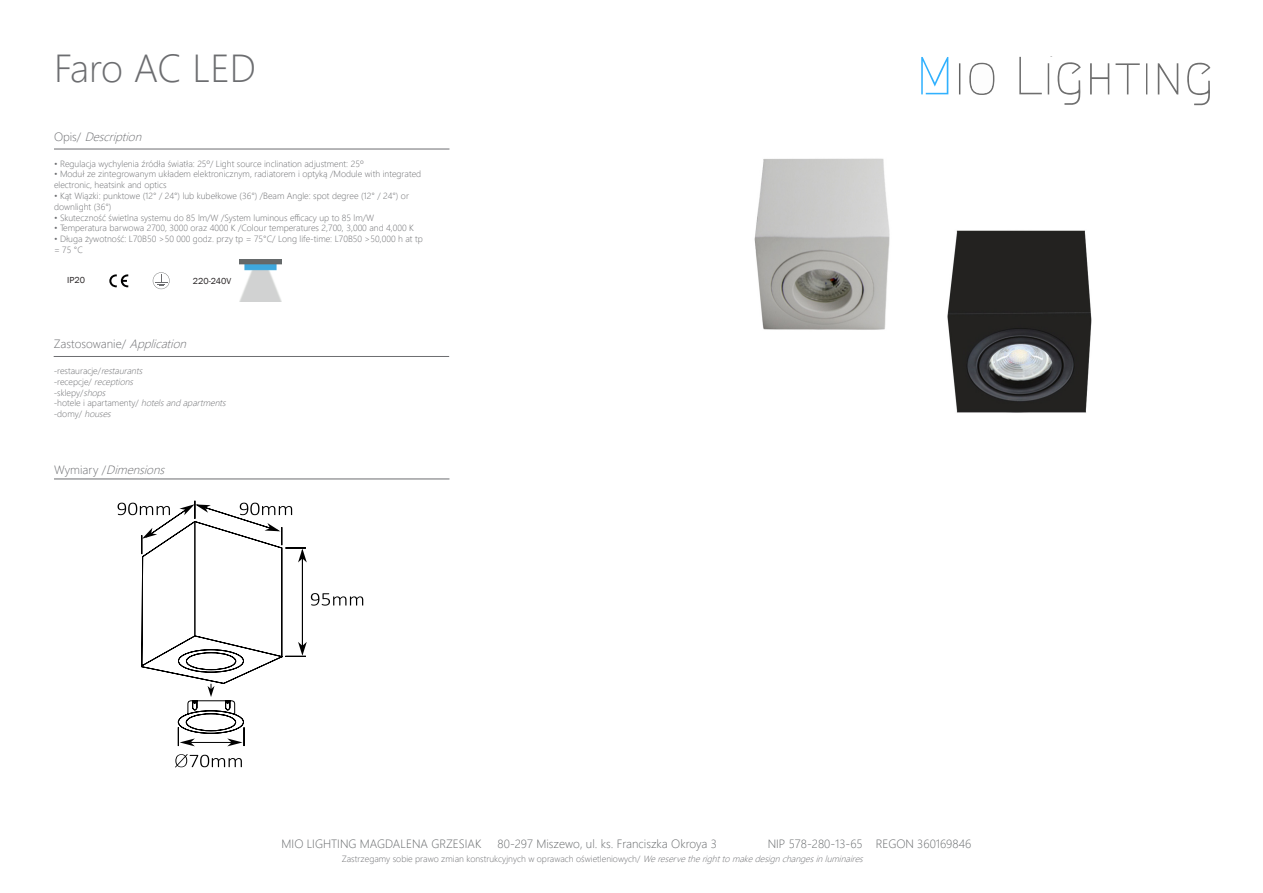
<style>
.page{position:relative;width:1263px;height:893px;background:#fff}
.page>*{position:absolute;margin:0;border:0;box-sizing:border-box;transform-origin:0 0}
.t1{font:300 39px "Segoe UI";letter-spacing:-.01em;color:#6c6d70}
.t2{font:300 12px "Segoe UI";color:#676a6c}
.t3{font:italic 300 12px "Segoe UI";color:#6c6d70}
.t4{font:300 12px "Segoe UI";color:#6c6d70}
.t5{font:300 9px/10.8px "Segoe UI";color:#6c6d70}
.t6{font:9px "Franklin Gothic";color:#231f20}
.s1{font-style:normal}
.s2{font-style:italic}
</style>
<div class="page">
<img style="left:947px;top:230px;width:145px;height:183px">
<img style="left:754px;top:158px;width:136px;height:172px">
<hr style="left:54px;top:479px;width:395px;height:1px;background:#6c6d70">
<hr style="left:54px;top:356px;width:395px;height:1px;background:#6c6d70">
<hr style="left:54px;top:149px;width:395px;height:1px;background:#6c6d70">
<svg style="left:921px;top:57px;width:27px;height:37px"></svg>
<svg style="left:1187px;top:62px;width:23px;height:43px"></svg>
<svg style="left:1158px;top:63px;width:20px;height:31px"></svg>
<svg style="left:1019px;top:57px;width:23px;height:37px"></svg>
<svg style="left:1115px;top:63px;width:25px;height:31px"></svg>
<svg style="left:1048px;top:63px;width:1px;height:31px"></svg>
<svg style="left:959px;top:63px;width:1px;height:31px"></svg>
<svg style="left:1146px;top:63px;width:1px;height:31px"></svg>
<svg style="left:969px;top:63px;width:25px;height:32px"></svg>
<svg style="left:1057px;top:62px;width:24px;height:43px"></svg>
<svg style="left:1090px;top:63px;width:19px;height:31px"></svg>
<svg style="left:152px;top:272px;width:18px;height:18px"></svg>
<svg style="left:109px;top:274px;width:19px;height:13px"></svg>
<img style="left:239px;top:260px;width:43px;height:42px">
<svg style="left:175px;top:754px;width:67px;height:13px"></svg>
<svg style="left:118px;top:501px;width:245px;height:245px"></svg>
<p class="t1" style="left:54px;top:32px;width:204px">Faro AC LED</p>
<p class="t3" style="left:54px;top:125px;width:94px"><span class="s1">O p i s /</span> Description</p>
<p class="t5" style="left:54px;top:157px;width:311px">• Regulacja wychylenia źródła światła: 25º/ Light source inclination adjustment: 25º</p>
<p class="t5" style="left:54px;top:168px;width:369px">• Moduł ze zintegrowanym układem elektronicznym, radiatorem i optyką /Module with integrated electronic, heatsink and optics</p>
<p class="t5" style="left:54px;top:189px;width:356px">• Kąt Wiązki: punktowe (12° / 24°) lub kubełkowe (36°) /Beam Angle: spot degree (12° / 24°) or downlight (36°)</p>
<p class="t5" style="left:54px;top:211px;width:322px">• Skuteczność świetlna systemu do 85 lm/W /System luminous efficacy up to 85 lm/W</p>
<p class="t5" style="left:54px;top:222px;width:362px">• Temperatura barwowa 2700, 3000 oraz 4000 K /Colour temperatures 2,700, 3,000 and 4,000 K</p>
<p class="t5" style="left:54px;top:233px;width:370px">• Długa żywotność: L70B50 &gt;50 000 godz. przy tp = 75°C/ Long life-time: L70B50 &gt;50,000 h at tp = 75 °C</p>
<p class="t6" style="left:67px;top:275px;width:19px">IP20</p>
<p class="t6" style="left:193px;top:275px;width:40px">220-240V</p>
<p class="t4" style="left:54px;top:333px;width:139px">Zastosowanie/ <span class="s2">Application</span></p>
<p class="t5" style="left:54px;top:365px;width:93px">-restauracje/<span class="s2">restaurants</span></p>
<p class="t5" style="left:54px;top:375px;width:84px">- re c e p cj e/ <span class="s2">receptions</span></p>
<p class="t5" style="left:54px;top:386px;width:57px">-sklepy/<span class="s2">shops</span></p>
<p class="t5" style="left:54px;top:397px;width:177px">-hotele i apartamenty/ <span class="s2">hotelsandapartments</span></p>
<p class="t5" style="left:54px;top:408px;width:62px">- d o m y/ <span class="s2">houses</span></p>
<p class="t3" style="left:54px;top:458px;width:117px"><span class="s1">W y m i a r y /</span> Dimensions</p>
<p class="t2" style="left:282px;top:832px;width:201px">MIO LIGHTING MAGDALENA GRZESIAK</p>
<p class="t2" style="left:498px;top:832px;width:221px">80-297 Miszewo, ul. ks. Franciszka Okroya 3</p>
<p class="t2" style="left:768px;top:832px;width:205px">NIP 578-280-13-65 REGON 360169846</p>
<p class="t5" style="left:342px;top:852px;width:527px">Zastrzegamy sobie prawo zmian konstrukcyjnych w oprawach oświetleniowych/ <span class="s2">Wereservetherighttomakedesignchangesinluminaires</span></p>
</div>
